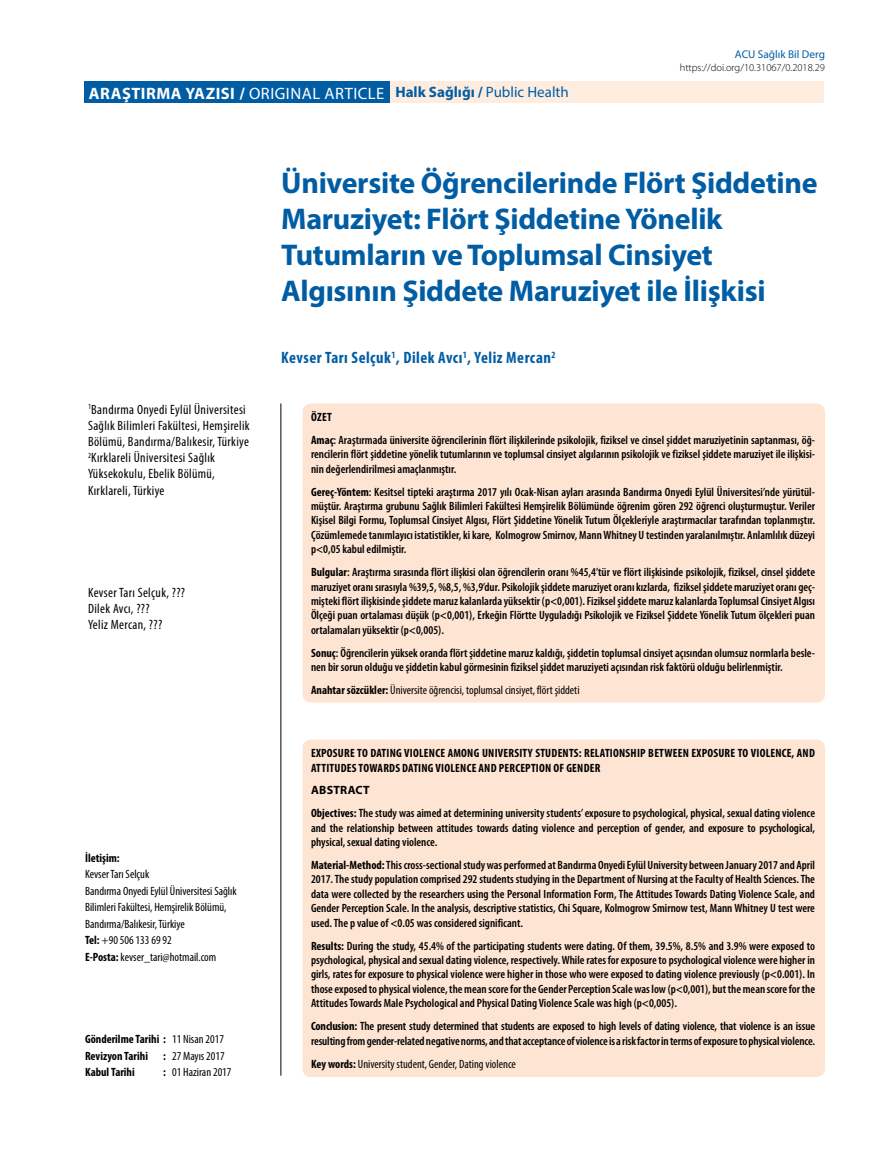
<style>
.page{position:relative;width:893px;height:1170px;background:#fff}
.page>*{position:absolute;margin:0;border:0;box-sizing:border-box;transform-origin:0 0}
.t1{font:700 30px/36px "Myriad Pro";letter-spacing:-.01em;color:#005da4}
.t2{font:700 16.5px "Myriad Pro";letter-spacing:.03em;color:#fff}
.t3{font:700 condensed 16.5px "Myriad Pro";letter-spacing:.03em;color:#005da4}
.t4{font:condensed 13.5px/16.2px "Myriad Pro";letter-spacing:.025em;color:#000}
.t5{font:600 condensed 12px/14.4px "Myriad Pro";color:#000}
.t6{font:condensed 12px/16.5px "Myriad Pro";color:#000}
.t7{font:700 condensed 12px/14.4px "Myriad Pro";letter-spacing:.02em;color:#000}
.t8{font:700 condensed 12px/16.5px "Myriad Pro";color:#000}
.t9{font:11.25px "Myriad Pro";color:#005da4}
.t10{font:300 10.5px "Myriad Pro";color:#000}
.s1{font-weight:400}
.s2{font-size:15px;color:#005da4}
.s3{font-weight:400;font-size:15px;color:#005da4}
.s4{font-weight:700}
.s5{font-weight:700;font-stretch:normal}
</style>
<div class="page">
<div style="left:389px;top:82px;width:435px;height:21px;background:#feecdf"></div>
<div style="left:84px;top:82px;width:305px;height:21px;background:#005da4"></div>
<hr style="left:280px;top:403px;width:1px;height:672px;background:#000">
<div style="left:302px;top:403px;width:523px;height:299px;background:#fee4d2;border-radius:9px"></div>
<div style="left:302px;top:739px;width:523px;height:337px;background:#fee4d2;border-radius:9px"></div>
<p class="t9" style="left:735px;top:47px;width:91px">ACU Sağlık Bil Derg</p>
<h2 class="t2" style="left:89px;top:82px;width:481px">ARAŞTIRMA YAZISI / <span class="s1">ORIGINAL ARTICLE</span> <span class="s2">Halk Sağlığı /</span> <span class="s3">Public Health</span></h2>
<p class="t10" style="left:680px;top:62px;width:147px">https://doi.org/10.31067/0.2018.29</p>
<h1 class="t1" style="left:281px;top:163px;width:538px">Üniversite Öğrencilerinde Flört Şiddetine Maruziyet: Flört Şiddetine Yönelik Tutumların ve Toplumsal Cinsiyet Algısının Şiddete Maruziyet ile İlişkisi</h1>
<p class="t4" style="left:88px;top:401px;width:163px"><sup>1</sup>Bandırma Onyedi Eylül Üniversitesi Sağlık Bilimleri Fakültesi, Hemşirelik Bölümü, Bandırma/Balıkesir, Türkiye <sup>2</sup>Kırklareli Üniversitesi Sağlık Yüksekokulu, Ebelik Bölümü, Kırklareli, Türkiye</p>
<p class="t4" style="left:88px;top:584px;width:99px">Kevser Tarı Selçuk, ???<br>Dilek Avcı, ???<br>Yeliz Mercan, ???</p>
<p class="t8" style="left:85px;top:849px;width:36px">İletişim:</p>
<p class="t6" style="left:85px;top:865px;width:153px">Kevser Tarı Selçuk<br>Bandırma Onyedi Eylül Üniversitesi Sağlık<br>Bilimleri Fakültesi, Hemşirelik Bölümü,<br>Bandırma/Balıkesir, Türkiye<br><span class="s4">Tel:</span> +90 506 133 69 92<br><span class="s4">E-Posta:</span> kevser_tari@hotmail.com</p>
<p class="t8" style="left:85px;top:1030px;width:140px">Gönderilme Tarihi : <span class="s1">11 Nisan 2017<br></span>Revizyon Tarihi</p>
<p class="t6" style="left:163px;top:1047px;width:63px"><span class="s4">:</span> 27 Mayıs 2017</p>
<p class="t8" style="left:85px;top:1063px;width:51px">Kabul Tarihi</p>
<p class="t6" style="left:163px;top:1063px;width:70px"><span class="s4">:</span> 01 Haziran 2017</p>
<h2 class="t3" style="left:281px;top:347px;width:276px">Kevser Tarı Selçuk<sup>1</sup>, Dilek Avcı<sup>1</sup>, Yeliz Mercan<sup>2</sup></h2>
<p class="t5" style="left:311px;top:405px;width:505px;line-height:23px"><span class="s4">ÖZET<br>Amaç</span>: Araştırmada üniversite öğrencilerinin flört ilişkilerinde psikolojik, fiziksel ve cinsel şiddet maruziyetinin saptanması, öğ-</p>
<p class="t5" style="left:311px;top:447px;width:506px">rencilerin flört şiddetine yönelik tutumlarının ve toplumsal cinsiyet algılarının psikolojik ve fiziksel şiddete maruziyet ile ilişkisi&shy;nin değerlendirilmesi amaçlanmıştır.</p>
<p class="t5" style="left:311px;top:484px;width:505px;text-align:justify"><span class="s4">Gereç-Yöntem</span>: Kesitsel tipteki araştırma 2017 yılı Ocak-Nisan ayları arasında Bandırma Onyedi Eylül Üniversitesi’nde yürütül&shy;müştür. Araştırma grubunu Sağlık Bilimleri Fakültesi Hemşirelik Bölümünde öğrenim gören 292 öğrenci oluşturmuştur. Veriler Kişisel Bilgi Formu, Toplumsal Cinsiyet Algısı, Flört Şiddetine Yönelik Tutum Ölçekleriyle araştırmacılar tarafından toplanmıştır.<br>Çözümlemede tanımlayıcı istatistikler, ki kare, Kolmogrow Smirnov, Mann Whitney U testinden yaralanılmıştır. Anlamlılık düzeyi p&lt;0,05 kabul edilmiştir.</p>
<p class="t5" style="left:311px;top:565px;width:506px;text-align:justify"><span class="s4">Bulgular</span>: Araştırma sırasında flört ilişkisi olan öğrencilerin oranı %45,4’tür ve flört ilişkisinde psikolojik, fiziksel, cinsel şiddete maruziyet oranı sırasıyla %39,5, %8,5, %3,9’dur. Psikolojik şiddete maruziyet oranı kızlarda, fiziksel şiddete maruziyet oranı geç&shy;mişteki flört ilişkisinde şiddete maruz kalanlarda yüksektir (p&lt;0,001). Fiziksel şiddete maruz kalanlarda Toplumsal Cinsiyet Algısı Ölçeği puan ortalaması düşük (p&lt;0,001), Erkeğin Flörtte Uyguladığı Psikolojik ve Fiziksel Şiddete Yönelik Tutum ölçekleri puan ortalamaları yüksektir (p&lt;0,005).</p>
<p class="t5" style="left:311px;top:645px;width:505px"><span class="s4">Sonuç</span>: Öğrencilerin yüksek oranda flört şiddetine maruz kaldığı, şiddetin toplumsal cinsiyet açısından olumsuz normlarla besle&shy;nen bir sorun olduğu ve şiddetin kabul görmesinin fiziksel şiddet maruziyeti açısından risk faktörü olduğu belirlenmiştir.</p>
<p class="t6" style="left:311px;top:681px;width:270px"><span class="s4">Anahtar sözcükler:</span> Üniversite öğrencisi, toplumsal cinsiyet, flört şiddeti</p>
<p class="t7" style="left:311px;top:745px;width:505px">EXPOSURE TO DATING VIOLENCE AMONG UNIVERSITY STUDENTS: RELATIONSHIP BETWEEN EXPOSURE TO VIOLENCE, AND<br>ATTITUDES TOWARDS DATING VIOLENCE AND PERCEPTION OF GENDER</p>
<p class="t5" style="left:311px;top:779px;width:506px;line-height:23px"><span class="s5">ABSTRACT<br></span><span class="s4">Objectives:</span> The study was aimed at determining university students’ exposure to psychological, physical, sexual dating violence</p>
<p class="t5" style="left:311px;top:820px;width:506px">and the relationship between attitudes towards dating violence and perception of gender, and exposure to psychological, physical, sexual dating violence.</p>
<p class="t5" style="left:311px;top:858px;width:506px;text-align:justify"><span class="s4">Material-Method:</span> This cross-sectional study was performed at Bandırma Onyedi Eylül University between January 2017 and April 2017. The study population comprised 292 students studying in the Department of Nursing at the Faculty of Health Sciences. The data were collected by the researchers using the Personal Information Form, The Attitudes Towards Dating Violence Scale, and Gender Perception Scale. In the analysis, descriptive statistics, Chi Square, Kolmogrow Smirnow test, Mann Whitney U test were used. The p value of &lt;0.05 was considered significant.</p>
<p class="t5" style="left:311px;top:938px;width:506px;text-align:justify"><span class="s4">Results:</span> During the study, 45.4% of the participating students were dating. Of them, 39.5%, 8.5% and 3.9% were exposed to psychological, physical and sexual dating violence, respectively. While rates for exposure to psychological violence were higher in girls, rates for exposure to physical violence were higher in those who were exposed to dating violence previously (p&lt;0.001). In those exposed to physical violence, the mean score for the Gender Perception Scale was low (p&lt;0,001), but the mean score for the Attitudes Towards Male Psychological and Physical Dating Violence Scale was high (p&lt;0,005).</p>
<p class="t5" style="left:311px;top:1019px;width:506px"><span class="s4">Conclusion:</span> The present study determined that students are exposed to high levels of dating violence, that violence is an issue resulting from gender-related negative norms, and that acceptance of violence is a risk factor in terms of exposure to physical violence.</p>
<p class="t6" style="left:311px;top:1055px;width:206px"><span class="s4">Key words:</span> University student, Gender, Dating violence</p>
</div>
